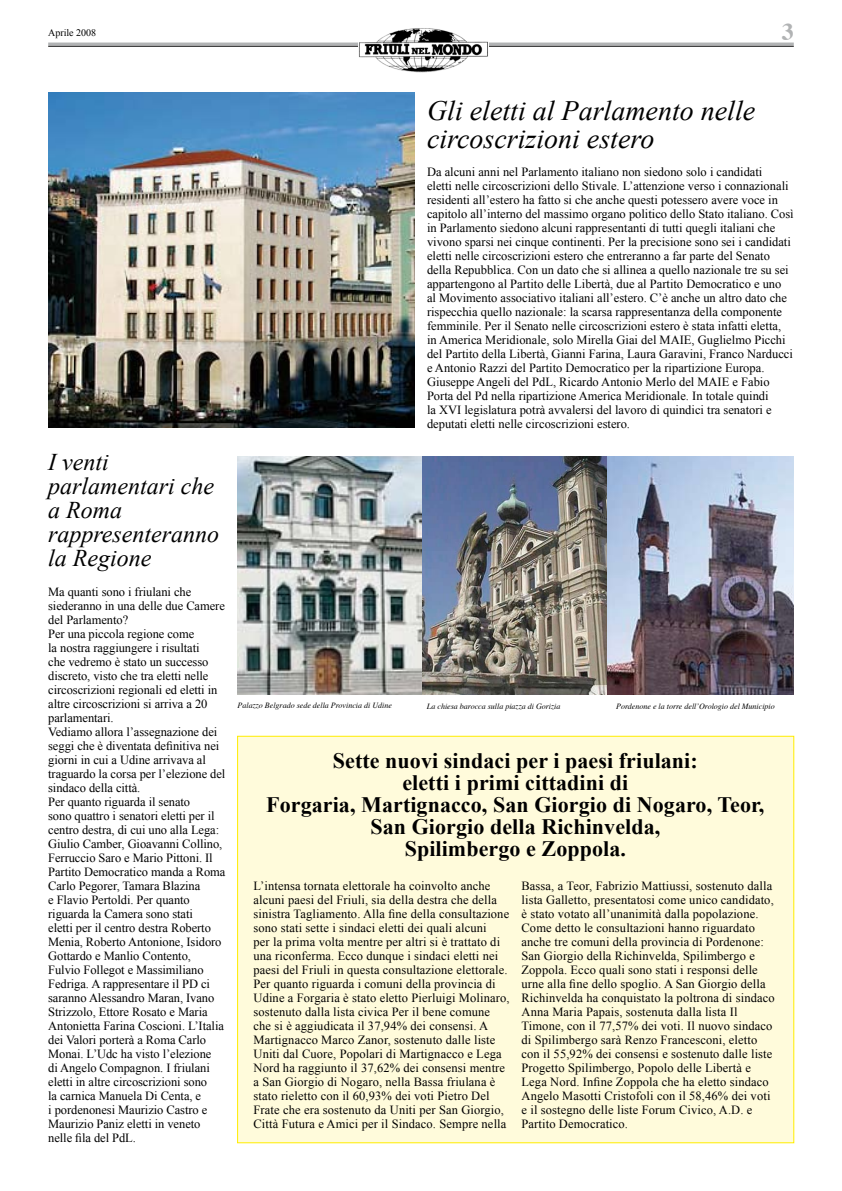
<style>
.page{position:relative;width:842px;height:1191px;background:#fff}
.page>*{position:absolute;margin:0;border:0;box-sizing:border-box;transform-origin:0 0}
.t1{font:italic 28px/28px "Times New Roman";color:#000}
.t2{font:italic 24px/24px "Times New Roman";color:#000}
.t3{font:700 24px "Times";color:#b1b3b4}
.t4{font:700 22px/22px "Times New Roman";letter-spacing:.005em;color:#000;text-align:center}
.t5{font:12.5px/14px "Times New Roman";color:#000}
.t6{font:10px "Times New Roman";color:#000}
.t7{font:italic 8px "Times";color:#000}
</style>
<div class="page">
<hr style="left:48px;top:43px;width:746px;height:2px;background:#b1b3b4">
<hr style="left:48px;top:46px;width:746px;height:1px;background:#000">
<img style="left:358px;top:28px;width:131px;height:45px">
<div style="left:237px;top:735px;width:557px;height:408px;background:#fffbdb;border:1px solid #ffed00"></div>
<img style="left:48px;top:92px;width:367px;height:336px">
<img style="left:238px;top:456px;width:184px;height:238px">
<img style="left:422px;top:456px;width:372px;height:238px">
<p class="t6" style="left:48px;top:27px;width:50px">Aprile 2008</p>
<h2 class="t3" style="left:782px;top:9px;width:13px">3</h2>
<h1 class="t1" style="left:427px;top:96px;width:330px">Gli eletti al Parlamento nelle circoscrizioni estero</h1>
<h2 class="t2" style="left:48px;top:450px;width:173px">I venti parlamentari che a Roma rappresenteranno la Regione</h2>
<p class="t5" style="left:48px;top:585px;width:179px">Ma quanti sono i friulani che siederanno in una delle due Camere del Parlamento?<br>Per una piccola regione come<br>la nostra raggiungere i risultati<br>che vedremo è stato un successo discreto, visto che tra eletti nelle circoscrizioni regionali ed eletti in altre circoscrizioni si arriva a 20 parlamentari.<br>Vediamo allora l’assegnazione dei seggi che è diventata definitiva nei giorni in cui a Udine arrivava al traguardo la corsa per l’elezione del sindaco della città.<br>Per quanto riguarda il senato<br>sono quattro i senatori eletti per il centro destra, di cui uno alla Lega:<br>Giulio Camber, Gioavanni Collino,<br>Ferruccio Saro e Mario Pittoni. Il<br>Partito Democratico manda a Roma<br>Carlo Pegorer, Tamara Blazina<br>e Flavio Pertoldi. Per quanto riguarda la Camera sono stati<br>eletti per il centro destra Roberto<br>Menia, Roberto Antonione, Isidoro<br>Gottardo e Manlio Contento,<br>Fulvio Follegot e Massimiliano<br>Fedriga. A rappresentare il PD ci saranno Alessandro Maran, Ivano<br>Strizzolo, Ettore Rosato e Maria<br>Antonietta Farina Coscioni. L’Italia dei Valori porterà a Roma Carlo<br>Monai. L’Udc ha visto l’elezione<br>di Angelo Compagnon. I friulani eletti in altre circoscrizioni sono<br>la carnica Manuela Di Centa, e<br>i pordenonesi Maurizio Castro e<br>Maurizio Paniz eletti in veneto nelle fila del PdL.</p>
<p class="t5" style="left:427px;top:165px;width:368px">Da alcuni anni nel Parlamento italiano non siedono solo i candidati<br>eletti nelle circoscrizioni dello Stivale. L’attenzione verso i connazionali residenti all’estero ha fatto si che anche questi potessero avere voce in capitolo all’interno del massimo organo politico dello Stato italiano. Così in Parlamento siedono alcuni rappresentanti di tutti quegli italiani che vivono sparsi nei cinque continenti. Per la precisione sono sei i candidati eletti nelle circoscrizioni estero che entreranno a far parte del Senato della Repubblica. Con un dato che si allinea a quello nazionale tre su sei appartengono al Partito delle Libertà, due al Partito Democratico e uno<br>al Movimento associativo italiani all’estero. C’è anche un altro dato che rispecchia quello nazionale: la scarsa rappresentanza della componente femminile. Per il Senato nelle circoscrizioni estero è stata infatti eletta, in America Meridionale, solo Mirella Giai del MAIE, Guglielmo Picchi del Partito della Libertà, Gianni Farina, Laura Garavini, Franco Narducci e Antonio Razzi del Partito Democratico per la ripartizione Europa.<br>Giuseppe Angeli del PdL, Ricardo Antonio Merlo del MAIE e Fabio Porta del Pd nella ripartizione America Meridionale. In totale quindi<br>la XVI legislatura potrà avvalersi del lavoro di quindici tra senatori e deputati eletti nelle circoscrizioni estero.</p>
<p class="t7" style="left:238px;top:698px;width:156px">Palazzo Belgrado sede della Provincia di Udine</p>
<p class="t7" style="left:427px;top:699px;width:135px">La chiesa barocca sulla piazza di Gorizia</p>
<p class="t7" style="left:616px;top:699px;width:160px">Pordenone e la torre dell’Orologio del Municipio</p>
<h3 class="t4" style="left:266px;top:749px;width:500px">Sette nuovi sindaci per i paesi friulani:<br>eletti i primi cittadini di<br>Forgaria, Martignacco, San Giorgio di Nogaro, Teor, San Giorgio della Richinvelda,<br>Spilimbergo e Zoppola.</h3>
<p class="t5" style="left:253px;top:879px;width:258px">L’intensa tornata elettorale ha coinvolto anche alcuni paesi del Friuli, sia della destra che della sinistra Tagliamento. Alla fine della consultazione sono stati sette i sindaci eletti dei quali alcuni<br>per la prima volta mentre per altri si è trattato di una riconferma. Ecco dunque i sindaci eletti nei paesi del Friuli in questa consultazione elettorale.<br>Per quanto riguarda i comuni della provincia di Udine a Forgaria è stato eletto Pierluigi Molinaro, sostenuto dalla lista civica Per il bene comune che si è aggiudicata il 37,94% dei consensi. A Martignacco Marco Zanor, sostenuto dalle liste Uniti dal Cuore, Popolari di Martignacco e Lega Nord ha raggiunto il 37,62% dei consensi mentre a San Giorgio di Nogaro, nella Bassa friulana è stato rieletto con il 60,93% dei voti Pietro Del Frate che era sostenuto da Uniti per San Giorgio, Città Futura e Amici per il Sindaco. Sempre nella</p>
<p class="t5" style="left:521px;top:879px;width:255px">Bassa, a Teor, Fabrizio Mattiussi, sostenuto dalla lista Galletto, presentatosi come unico candidato, è stato votato all’unanimità dalla popolazione.<br>Come detto le consultazioni hanno riguardato anche tre comuni della provincia di Pordenone:<br>San Giorgio della Richinvelda, Spilimbergo e Zoppola. Ecco quali sono stati i responsi delle urne alla fine dello spoglio. A San Giorgio della Richinvelda ha conquistato la poltrona di sindaco Anna Maria Papais, sostenuta dalla lista Il Timone, con il 77,57% dei voti. Il nuovo sindaco di Spilimbergo sarà Renzo Francesconi, eletto con il 55,92% dei consensi e sostenuto dalle liste Progetto Spilimbergo, Popolo delle Libertà e Lega Nord. Infine Zoppola che ha eletto sindaco Angelo Masotti Cristofoli con il 58,46% dei voti e il sostegno delle liste Forum Civico, A.D. e Partito Democratico.</p>
</div>
